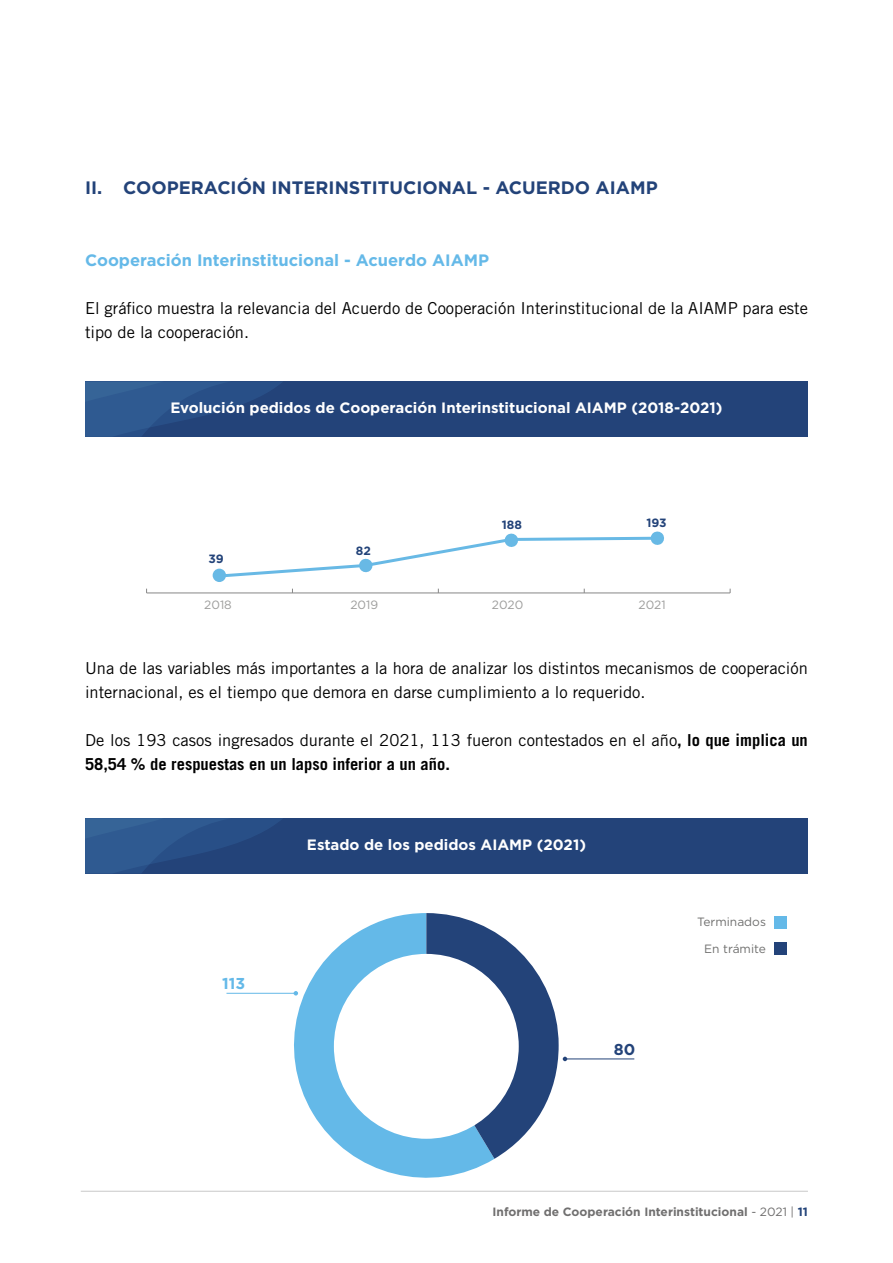
<style>
.page{position:relative;width:893px;height:1263px;background:#fff}
.page>*{position:absolute;margin:0;border:0;box-sizing:border-box;transform-origin:0 0}
.t1{font:700 18px "Gotham";color:#234379}
.t2{font:16.5px/24px "Trade Gothic LT Std";color:#000}
.t3{font:700 16.5px "Gotham";color:#65b9e8}
.t4{font:700 15.75px "Gotham";color:#64b9e8}
.t5{font:700 15.75px "Gotham";color:#234379}
.t6{font:700 15px "Gotham";color:#fff}
.t7{font:700 12px "Gotham";color:#706f6f}
.t8{font:12px "Gotham";color:#70706f}
.t9{font:12px "Gotham";color:#9d9d9c}
.t10{font:700 12px "Gotham";color:#234379}
.s1{font-weight:700}
.s2{font-weight:400}
.s3{color:#234379}
</style>
<div class="page">
<hr style="left:81px;top:1191px;width:727px;height:1px;background:#c8c8c8">
<div style="left:85px;top:381px;width:723px;height:56px;background:#234379"></div>
<hr style="left:147px;top:592px;width:583px;height:1px;background:#878787">
<svg style="left:216px;top:531px;width:448px;height:48px"></svg>
<div style="left:213px;top:569px;width:13px;height:13px;background:#68b9e5;border-radius:50%"></div>
<svg style="left:85px;top:381px;width:197px;height:56px"></svg>
<div style="left:85px;top:818px;width:723px;height:55px;background:#234379"></div>
<svg style="left:85px;top:818px;width:197px;height:55px"></svg>
<svg style="left:275px;top:913px;width:219px;height:279px"></svg>
<hr style="left:565px;top:1059px;width:69px;height:1px;background:#234379">
<svg style="left:426px;top:913px;width:141px;height:246px"></svg>
<hr style="left:226px;top:993px;width:70px;height:1px;background:#64b9e8">
<svg style="left:294px;top:991px;width:4px;height:4px"></svg>
<div style="left:774px;top:916px;width:13px;height:13px;background:#64b9e8"></div>
<div style="left:774px;top:942px;width:13px;height:13px;background:#234379"></div>
<div style="left:334px;top:954px;width:185px;height:185px;background:#fff;border-radius:50%"></div>
<p class="t1" style="left:85px;top:176px;width:574px">II. COOPERACIÓN INTERINSTITUCIONAL - ACUERDO AIAMP</p>
<p class="t3" style="left:85px;top:249px;width:405px">Cooperación Interinstitucional - Acuerdo AIAMP</p>
<p class="t2" style="left:85px;top:296px;width:724px">El gráfico muestra la relevancia del Acuerdo de Cooperación Interinstitucional de la AIAMP para este tipo de la cooperación.</p>
<p class="t6" style="left:170px;top:398px;width:554px">Evolución pedidos de Cooperación Interinstitucional AIAMP (2018-2021)</p>
<p class="t10" style="left:208px;top:551px;width:17px">39</p>
<p class="t10" style="left:356px;top:543px;width:17px">82</p>
<p class="t10" style="left:502px;top:517px;width:22px">188</p>
<p class="t10" style="left:646px;top:514px;width:22px">193</p>
<p class="t9" style="left:204px;top:597px;width:29px">2018</p>
<p class="t9" style="left:350px;top:597px;width:29px">2019</p>
<p class="t9" style="left:492px;top:597px;width:33px">2020</p>
<p class="t9" style="left:639px;top:597px;width:29px">2021</p>
<p class="t2" style="left:85px;top:656px;width:724px">Una de las variables más importantes a la hora de analizar los distintos mecanismos de cooperación internacional, es el tiempo que demora en darse cumplimiento a lo requerido.</p>
<p class="t2" style="left:85px;top:728px;width:724px">De los 193 casos ingresados durante el 2021, 113 fueron contestados en el año<span class="s1">, lo que implica un<br>58,54 % de respuestas en un lapso inferior a un año.</span></p>
<p class="t4" style="left:222px;top:973px;width:25px">113</p>
<p class="t6" style="left:307px;top:835px;width:281px">Estado de los pedidos AIAMP (2021)</p>
<p class="t5" style="left:614px;top:1039px;width:23px">80</p>
<p class="t8" style="left:697px;top:914px;width:70px">Terminados</p>
<p class="t8" style="left:704px;top:941px;width:63px">En trámite</p>
<p class="t7" style="left:492px;top:1203px;width:317px">Informe de Cooperación Interinstitucional <span class="s2">- 2021 |</span> <span class="s3">11</span></p>
</div>
